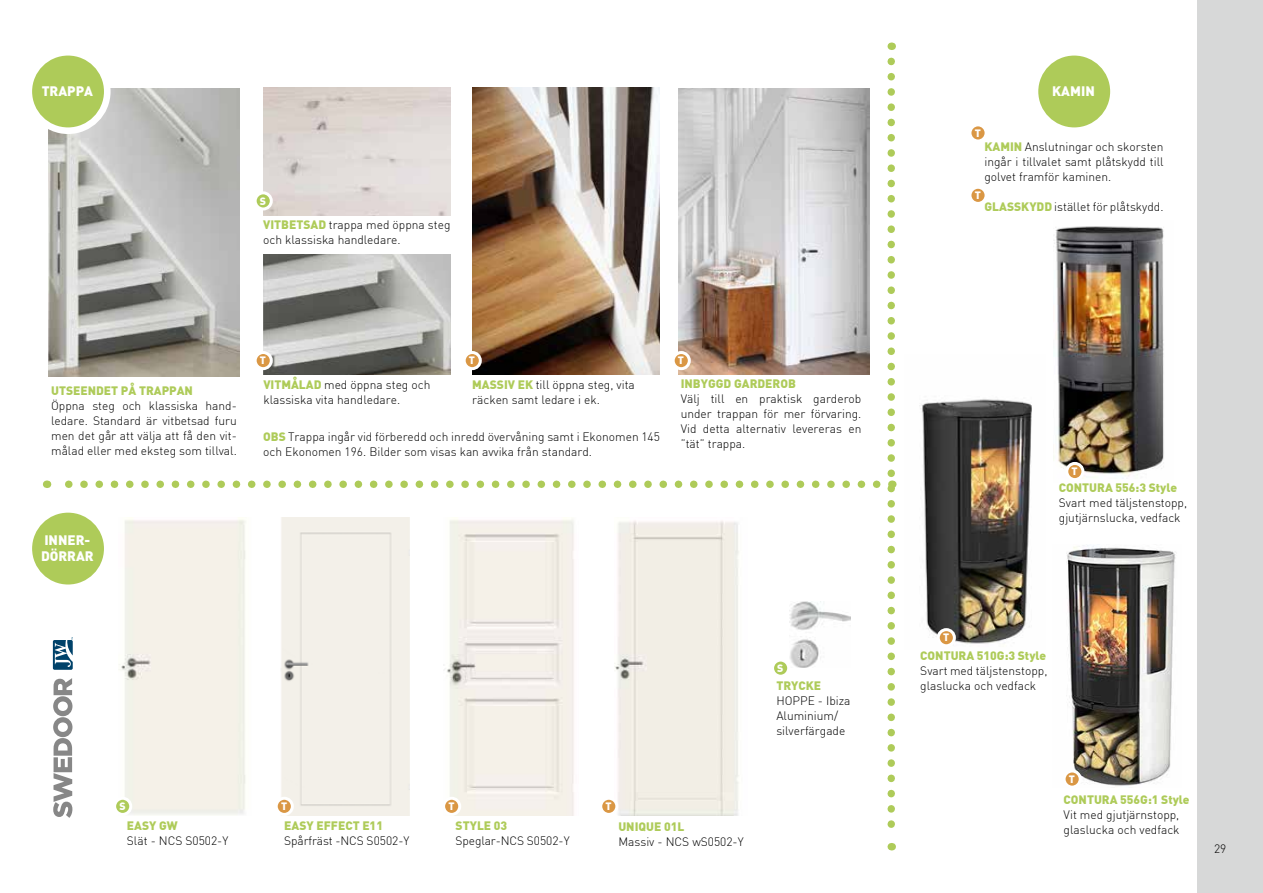
<style>
.page{position:relative;width:1263px;height:893px;background:#fff}
.page>*{position:absolute;margin:0;border:0;box-sizing:border-box;transform-origin:0 0}
.t1{font:900 13.5px/16.5px "DIN";color:#fff}
.t2{font:300 12px/15px "DIN";color:#000}
.t3{font:900 12px "DIN";color:#aecb59}
.t4{font:900 10.5px "DIN";color:#fff}
.s1{font-weight:900;color:#aecb59}
</style>
<div class="page">
<img style="left:48px;top:88px;width:192px;height:288px">
<img style="left:919px;top:399px;width:113px;height:245px">
<div style="left:938px;top:630px;width:16px;height:16px;background:#da9744;border-radius:50%"></div>
<div style="left:937px;top:628px;width:19px;height:19px;border:3px solid #fff;border-radius:50%"></div>
<div style="left:1197px;top:0;width:66px;height:893px;background:#d7d8d8"></div>
<svg style="left:65px;top:480px;width:812px;height:8px"></svg>
<img style="left:678px;top:88px;width:191px;height:286px">
<div style="left:673px;top:353px;width:16px;height:16px;background:#da9744;border-radius:50%"></div>
<div style="left:672px;top:351px;width:19px;height:19px;border:3px solid #fff;border-radius:50%"></div>
<div style="left:29px;top:52px;width:78px;height:79px;background:#aecb59;border-radius:50%"></div>
<div style="left:26px;top:49px;width:85px;height:85px;border:7px solid #fff;border-radius:50%"></div>
<div style="left:1035px;top:52px;width:78px;height:79px;background:#aecb59;border-radius:50%"></div>
<div style="left:1032px;top:49px;width:85px;height:85px;border:7px solid #fff;border-radius:50%"></div>
<svg style="left:887px;top:61px;width:8px;height:789px"></svg>
<img style="left:1066px;top:545px;width:110px;height:241px">
<svg style="left:1064px;top:771px;width:16px;height:16px"></svg>
<div style="left:1062px;top:769px;width:20px;height:20px;border:3px solid #fff;border-radius:50%"></div>
<div style="left:29px;top:509px;width:78px;height:79px;background:#aecb59;border-radius:50%"></div>
<div style="left:26px;top:506px;width:85px;height:85px;border:7px solid #fff;border-radius:50%"></div>
<img style="left:614px;top:521px;width:125px;height:294px">
<div style="left:281px;top:518px;width:128px;height:297px;background:#f3f0e9"></div>
<img style="left:119px;top:519px;width:127px;height:296px">
<img style="left:444px;top:519px;width:130px;height:296px">
<div style="left:276px;top:798px;width:16px;height:16px;background:#da9744;border-radius:50%"></div>
<div style="left:275px;top:797px;width:19px;height:19px;border:3px solid #fff;border-radius:50%"></div>
<div style="left:444px;top:798px;width:16px;height:16px;background:#da9744;border-radius:50%"></div>
<div style="left:442px;top:797px;width:19px;height:19px;border:3px solid #fff;border-radius:50%"></div>
<div style="left:601px;top:798px;width:16px;height:16px;background:#da9744;border-radius:50%"></div>
<div style="left:599px;top:797px;width:19px;height:19px;border:3px solid #fff;border-radius:50%"></div>
<div style="left:115px;top:798px;width:16px;height:16px;background:#aecb59;border-radius:50%"></div>
<div style="left:113px;top:797px;width:19px;height:19px;border:3px solid #fff;border-radius:50%"></div>
<img style="left:789px;top:602px;width:61px;height:65px">
<div style="left:772px;top:660px;width:17px;height:16px;background:#aecb59;border-radius:50%"></div>
<div style="left:771px;top:659px;width:19px;height:19px;border:3px solid #fff;border-radius:50%"></div>
<img style="left:1053px;top:226px;width:111px;height:253px">
<div style="left:1067px;top:463px;width:16px;height:17px;background:#da9744;border-radius:50%"></div>
<div style="left:1065px;top:462px;width:19px;height:19px;border:3px solid #fff;border-radius:50%"></div>
<div style="left:970px;top:187px;width:16px;height:16px;background:#da9744;border-radius:50%"></div>
<div style="left:968px;top:186px;width:19px;height:19px;border:3px solid #fff;border-radius:50%"></div>
<svg style="left:970px;top:125px;width:16px;height:16px"></svg>
<div style="left:968px;top:123px;width:19px;height:20px;border:3px solid #fff;border-radius:50%"></div>
<svg style="left:53px;top:637px;width:20px;height:33px"></svg>
<svg style="left:53px;top:678px;width:19px;height:140px"></svg>
<img style="left:263px;top:88px;width:188px;height:127px">
<div style="left:255px;top:193px;width:16px;height:16px;background:#aecb59;border-radius:50%"></div>
<div style="left:254px;top:191px;width:19px;height:19px;border:3px solid #fff;border-radius:50%"></div>
<img style="left:263px;top:255px;width:188px;height:119px">
<div style="left:255px;top:352px;width:16px;height:17px;background:#da9744;border-radius:50%"></div>
<div style="left:254px;top:351px;width:19px;height:19px;border:3px solid #fff;border-radius:50%"></div>
<img style="left:472px;top:88px;width:188px;height:286px">
<div style="left:464px;top:352px;width:16px;height:17px;background:#da9744;border-radius:50%"></div>
<div style="left:463px;top:351px;width:19px;height:19px;border:3px solid #fff;border-radius:50%"></div>
<p class="t1" style="left:42px;top:82px;width:53px">TRAPPA</p>
<p class="t1" style="left:1052px;top:82px;width:44px">KAMIN</p>
<p class="t4" style="left:260px;top:194px;width:8px">S</p>
<p class="t2" style="left:263px;top:217px;width:189px"><span class="s1">VITBETSAD</span> trappa med öppna steg och klassiska handledare.</p>
<p class="t4" style="left:975px;top:126px;width:8px">T</p>
<p class="t2" style="left:984px;top:139px;width:181px;text-align:justify"><span class="s1">KAMIN</span> Anslutningar och skorsten ingår i tillvalet samt plåtskydd till golvet framför kaminen.</p>
<p class="t2" style="left:984px;top:199px;width:181px"><span class="s1">GLASSKYDD</span> istället för plåtskydd.</p>
<p class="t4" style="left:975px;top:188px;width:8px">T</p>
<p class="t3" style="left:51px;top:383px;width:143px">UTSEENDET PÅ TRAPPAN</p>
<p class="t2" style="left:51px;top:398px;width:187px;text-align:justify">Öppna steg och klassiska hand&shy;ledare. Standard är vitbetsad furu men det går att välja att få den vit&shy;målad eller med eksteg som tillval.</p>
<p class="t4" style="left:260px;top:353px;width:8px">T</p>
<p class="t2" style="left:263px;top:377px;width:169px"><span class="s1">VITMÅLAD</span> med öppna steg och klassiska vita handledare.</p>
<p class="t4" style="left:469px;top:353px;width:8px">T</p>
<p class="t2" style="left:472px;top:377px;width:164px"><span class="s1">MASSIV EK</span> till öppna steg, vita räcken samt ledare i ek.</p>
<p class="t2" style="left:263px;top:429px;width:398px"><span class="s1">OBS</span> Trappa ingår vid förberedd och inredd övervåning samt i Ekonomen 145 och Ekonomen 196. Bilder som visas kan avvika från standard.</p>
<p class="t4" style="left:678px;top:353px;width:8px">T</p>
<p class="t3" style="left:681px;top:376px;width:117px">INBYGGD GARDEROB</p>
<p class="t2" style="left:681px;top:391px;width:182px;text-align:justify">Välj till en praktisk garderob under trappan för mer förvaring.<br>Vid detta alternativ levereras en ”tät” trappa.</p>
<p class="t1" style="left:41px;top:531px;width:54px">INNER-<br>DÖRRAR</p>
<p class="t4" style="left:119px;top:799px;width:8px">S</p>
<p class="t4" style="left:281px;top:799px;width:8px">T</p>
<p class="t4" style="left:448px;top:799px;width:8px">T</p>
<p class="t4" style="left:605px;top:799px;width:8px">T</p>
<p class="t4" style="left:777px;top:661px;width:8px">S</p>
<p class="t3" style="left:776px;top:677px;width:46px">TRYCKE</p>
<p class="t2" style="left:776px;top:693px;width:76px">HOPPE - Ibiza<br>Aluminium/ silverfärgade</p>
<p class="t3" style="left:127px;top:817px;width:52px">EASY GW</p>
<p class="t2" style="left:127px;top:833px;width:103px">Slät - NCS S0502-Y</p>
<p class="t3" style="left:284px;top:817px;width:100px">EASY EFFECT E11</p>
<p class="t2" style="left:284px;top:833px;width:127px">Spårfräst -NCS S0502-Y</p>
<p class="t3" style="left:456px;top:817px;width:53px">STYLE 03</p>
<p class="t2" style="left:456px;top:833px;width:116px">Speglar-NCS S0502-Y</p>
<p class="t3" style="left:618px;top:819px;width:67px">UNIQUE 01L</p>
<p class="t2" style="left:618px;top:834px;width:127px">Massiv - NCS wS0502-Y</p>
<p class="t4" style="left:1071px;top:464px;width:8px">T</p>
<p class="t3" style="left:1059px;top:479px;width:120px">CONTURA 556:3 Style</p>
<p class="t2" style="left:1059px;top:495px;width:130px">Svart med täljstenstopp, gjutjärnslucka, vedfack</p>
<p class="t4" style="left:943px;top:631px;width:8px">T</p>
<p class="t3" style="left:920px;top:647px;width:128px">CONTURA 510G:3 Style</p>
<p class="t2" style="left:920px;top:663px;width:129px">Svart med täljstenstopp, glaslucka och vedfack</p>
<p class="t4" style="left:1069px;top:772px;width:8px">T</p>
<p class="t3" style="left:1064px;top:791px;width:128px">CONTURA 556G:1 Style</p>
<p class="t2" style="left:1064px;top:807px;width:117px">Vit med gjutjärnstopp, glaslucka och vedfack</p>
<p class="t2" style="left:1214px;top:841px;width:14px">29</p>
</div>
